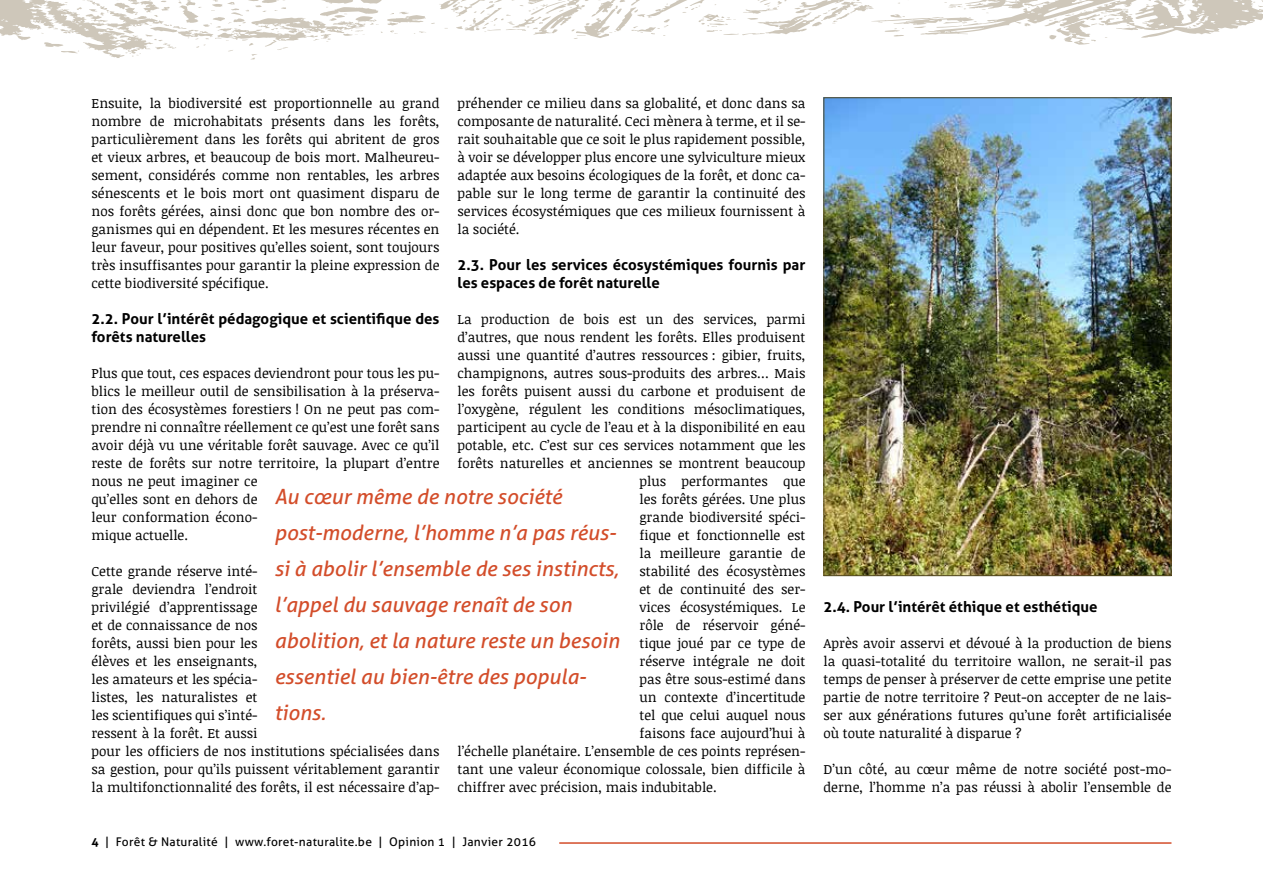
<style>
.page{position:relative;width:1263px;height:893px;background:#fff}
.page>*{position:absolute;margin:0;border:0;box-sizing:border-box;transform-origin:0 0}
.t1{font:italic 21px/36px "Aller";color:#d34d2a}
.t2{font:700 15px/18px "Aller";color:#000}
.t3{font:13.5px/18px "Noticia Text";color:#000;text-align:justify}
.t4{font:12px "Aller";letter-spacing:.025em;color:#000}
.s1{font-weight:700}
</style>
<div class="page">
<hr style="left:559px;top:842px;width:612px;height:2px;background:#d34d2a">
<img style="left:825px;top:99px;width:344px;height:475px">
<svg style="left:0;top:0;width:1263px;height:59px"></svg>
<p class="t3" style="left:457px;top:94px;width:349px">préhender ce milieu dans sa globalité, et donc dans sa composante de naturalité. Ceci mènera à terme, et il se&shy;rait souhaitable que ce soit le plus rapidement possible, à voir se développer plus encore une sylviculture mieux adaptée aux besoins écologiques de la forêt, et donc ca&shy;pable sur le long terme de garantir la continuité des services écosystémiques que ces milieux fournissent à la société.</p>
<p class="t2" style="left:457px;top:256px;width:349px">2.3. Pour les services écosystémiques fournis par les espaces de forêt naturelle</p>
<p class="t3" style="left:457px;top:310px;width:349px">La production de bois est un des services, parmi</p>
<p class="t3" style="left:457px;top:328px;width:349px">d’autres, que nous rendent les forêts. Elles produisent</p>
<p class="t3" style="left:457px;top:346px;width:349px">aussi une quantité d’autres ressources : gibier, fruits,</p>
<p class="t3" style="left:457px;top:364px;width:349px">champignons, autres sous-produits des arbres… Mais</p>
<p class="t3" style="left:457px;top:382px;width:349px">les forêts puisent aussi du carbone et produisent de</p>
<p class="t3" style="left:457px;top:400px;width:349px">l’oxygène, régulent les conditions mésoclimatiques,</p>
<p class="t3" style="left:457px;top:418px;width:349px">participent au cycle de l’eau et à la disponibilité en eau</p>
<p class="t3" style="left:457px;top:436px;width:349px">potable, etc. C’est sur ces services notamment que les</p>
<p class="t3" style="left:457px;top:454px;width:349px">forêts naturelles et anciennes se montrent beaucoup</p>
<p class="t3" style="left:639px;top:472px;width:167px">plus performantes que</p>
<p class="t3" style="left:639px;top:490px;width:167px">les forêts gérées. Une plus</p>
<p class="t3" style="left:639px;top:508px;width:167px">grande biodiversité spéci-</p>
<p class="t3" style="left:639px;top:526px;width:167px">fique et fonctionnelle est</p>
<p class="t3" style="left:639px;top:544px;width:167px">la meilleure garantie de</p>
<p class="t3" style="left:639px;top:562px;width:167px">stabilité des écosystèmes</p>
<p class="t3" style="left:639px;top:580px;width:167px">et de continuité des ser-</p>
<p class="t3" style="left:639px;top:598px;width:167px">vices écosystémiques. Le</p>
<p class="t3" style="left:639px;top:616px;width:167px">rôle de réservoir géné-</p>
<p class="t3" style="left:639px;top:634px;width:167px">tique joué par ce type de</p>
<p class="t3" style="left:639px;top:652px;width:167px">réserve intégrale ne doit</p>
<p class="t3" style="left:639px;top:670px;width:167px">pas être sous-estimé dans</p>
<p class="t3" style="left:639px;top:688px;width:167px">un contexte d’incertitude</p>
<p class="t3" style="left:639px;top:706px;width:167px">tel que celui auquel nous</p>
<p class="t3" style="left:639px;top:724px;width:167px">faisons face aujourd’hui à</p>
<p class="t3" style="left:457px;top:742px;width:349px">l’échelle planétaire. L’ensemble de ces points représen-</p>
<p class="t3" style="left:457px;top:760px;width:349px">tant une valeur économique colossale, bien difficile à</p>
<p class="t3" style="left:457px;top:778px;width:261px">chiffrer avec précision, mais indubitable.</p>
<p class="t3" style="left:91px;top:94px;width:349px">Ensuite, la biodiversité est proportionnelle au grand nombre de microhabitats présents dans les forêts, particulièrement dans les forêts qui abritent de gros et vieux arbres, et beaucoup de bois mort. Malheureu&shy;sement, considérés comme non rentables, les arbres sénescents et le bois mort ont quasiment disparu de nos forêts gérées, ainsi donc que bon nombre des or&shy;ganismes qui en dépendent. Et les mesures récentes en leur faveur, pour positives qu’elles soient, sont toujours très insuffisantes pour garantir la pleine expression de cette biodiversité spécifique.</p>
<p class="t2" style="left:91px;top:310px;width:349px">2.2. Pour l’intérêt pédagogique et scientifique des forêts naturelles</p>
<p class="t3" style="left:91px;top:364px;width:349px;text-align:left">Plus que tout, ces espaces deviendront pour tous les pu&shy;blics le meilleur outil de sensibilisation à la préserva&shy;tion des écosystèmes forestiers ! On ne peut pas com&shy;prendre ni connaître réellement ce qu’est une forêt sans avoir déjà vu une véritable forêt sauvage. Avec ce qu’il reste de forêts sur notre territoire, la plupart d’entre nous ne peut imaginer ce<br>qu’elles sont en dehors de<br>leur conformation écono-<br>mique actuelle.</p>
<p class="t3" style="left:91px;top:562px;width:349px;text-align:left">Cette grande réserve inté-<br>grale deviendra l’endroit<br>privilégié d’apprentissage<br>et de connaissance de nos<br>forêts, aussi bien pour les<br>élèves et les enseignants,<br>les amateurs et les spécia-<br>listes, les naturalistes et<br>les scientifiques qui s’inté-<br>ressent à la forêt. Et aussi<br>pour les officiers de nos institutions spécialisées dans sa gestion, pour qu’ils puissent véritablement garantir la multifonctionnalité des forêts, il est nécessaire d’ap-</p>
<h1 class="t1" style="left:274px;top:478px;width:347px">Au cœur même de notre société post-moderne, l’homme n’a pas réus&shy;si à abolir l’ensemble de ses instincts, l’appel du sauvage renaît de son abolition, et la nature reste un besoin essentiel au bien-être des popula&shy;tions.</h1>
<p class="t4" style="left:91px;top:834px;width:446px"><span class="s1">4</span> | Forêt &amp; Naturalité | www.foret-naturalite.be | Opinion 1 | Janvier 2016</p>
<p class="t2" style="left:823px;top:598px;width:276px">2.4. Pour l’intérêt éthique et esthétique</p>
<p class="t3" style="left:823px;top:634px;width:349px">Après avoir asservi et dévoué à la production de biens la quasi-totalité du territoire wallon, ne serait-il pas temps de penser à préserver de cette emprise une petite partie de notre territoire ? Peut-on accepter de ne lais&shy;ser aux générations futures qu’une forêt artificialisée où toute naturalité à disparue ?</p>
<p class="t3" style="left:823px;top:760px;width:349px">D’un côté, au cœur même de notre société post-mo&shy;derne, l’homme n’a pas réussi à abolir l’ensemble de</p>
</div>
